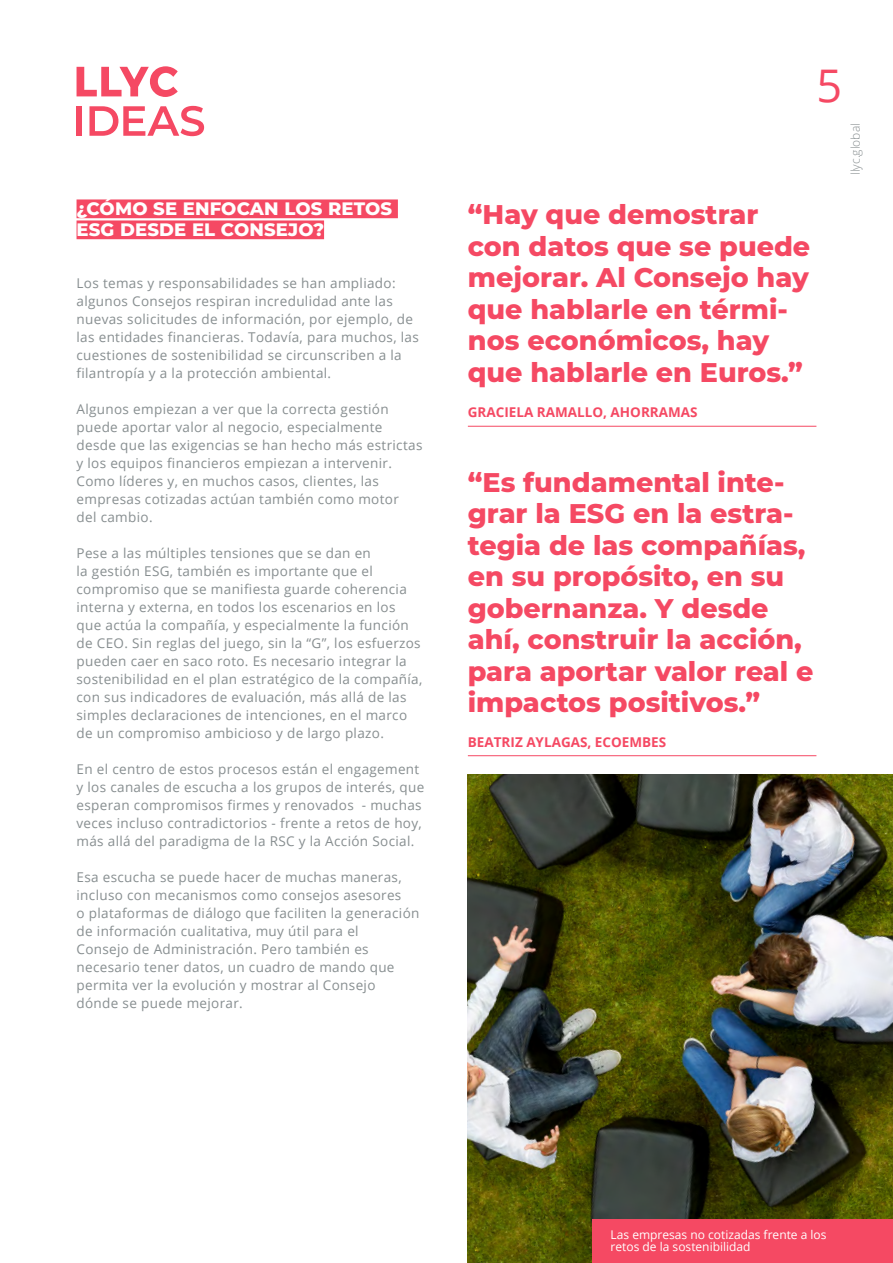
<style>
.page{position:relative;width:893px;height:1263px;background:#fff}
.page>*{position:absolute;margin:0;border:0;box-sizing:border-box;transform-origin:0 0}
.t1{font:45px "Open Sans";color:#f54963}
.t2{font:800 27px/31.5px "Montserrat";color:#f54963}
.t3{font:800 18px/21px "Montserrat";letter-spacing:.01em;color:#fff}
.t4{font:13.5px/18px "Open Sans";letter-spacing:.025em;color:#878e90}
.t5{font:700 13.5px "Open Sans";color:#f54963}
.t6{font:12px/12px "Open Sans";color:#fff}
.t7{font:300 12px "Open Sans";color:#878e90}
</style>
<div class="page">
<img style="left:468px;top:774px;width:425px;height:489px">
<div style="left:77px;top:106px;width:5px;height:30px;background:#f54963"></div>
<svg style="left:89px;top:106px;width:115px;height:30px"></svg>
<svg style="left:77px;top:66px;width:101px;height:31px"></svg>
<div style="left:77px;top:199px;width:321px;height:19px;background:#f54963"></div>
<div style="left:77px;top:220px;width:247px;height:19px;background:#f54963"></div>
<div style="left:592px;top:1219px;width:301px;height:44px;background:#f54963"></div>
<hr style="left:468px;top:426px;width:348px;height:1px;background:#f54963">
<hr style="left:468px;top:755px;width:348px;height:1px;background:#f54963">
<h3 class="t3" style="left:77px;top:198px;width:317px">¿CÓMO SE ENFOCAN LOS RETOS<br>ESG DESDE EL CONSEJO?</h3>
<p class="t4" style="left:77px;top:274px;width:344px">Los temas y responsabilidades se han ampliado: algunos Consejos respiran incredulidad ante las nuevas solicitudes de información, por ejemplo, de las entidades financieras. Todavía, para muchos, las cuestiones de sostenibilidad se circunscriben a la filantropía y a la protección ambiental.</p>
<p class="t4" style="left:77px;top:400px;width:347px">Algunos empiezan a ver que la correcta gestión puede aportar valor al negocio, especialmente desde que las exigencias se han hecho más estrictas y los equipos financieros empiezan a intervenir.<br>Como líderes y, en muchos casos, clientes, las empresas cotizadas actúan también como motor<br>del cambio.</p>
<p class="t4" style="left:77px;top:544px;width:347px">Pese a las múltiples tensiones que se dan en<br>la gestión ESG, también es importante que el compromiso que se manifiesta guarde coherencia interna y externa, en todos los escenarios en los que actúa la compañía, y especialmente la función de CEO. Sin reglas del juego, sin la “G”, los esfuerzos pueden caer en saco roto. Es necesario integrar la sostenibilidad en el plan estratégico de la compañía, con sus indicadores de evaluación, más allá de las simples declaraciones de intenciones, en el marco de un compromiso ambicioso y de largo plazo.</p>
<p class="t4" style="left:77px;top:760px;width:349px">En el centro de estos procesos están el engagement y los canales de escucha a los grupos de interés, que esperan compromisos firmes y renovados - muchas veces incluso contradictorios - frente a retos de hoy, más allá del paradigma de la RSC y la Acción Social.</p>
<p class="t4" style="left:77px;top:868px;width:344px">Esa escucha se puede hacer de muchas maneras, incluso con mecanismos como consejos asesores<br>o plataformas de diálogo que faciliten la generación de información cualitativa, muy útil para el<br>Consejo de Administración. Pero también es necesario tener datos, un cuadro de mando que permita ver la evolución y mostrar al Consejo dónde se puede mejorar.</p>
<h1 class="t1" style="left:816px;top:55px;width:27px">5</h1>
<p class="t7" style="left:847px;top:175px;width:53px;rotate:-90deg">llyc.global</p>
<h2 class="t2" style="left:468px;top:197px;width:344px">“Hay que demostrar con datos que se puede mejorar. Al Consejo hay que hablarle en térmi&shy;nos económicos, hay que hablarle en Euros.”</h2>
<p class="t5" style="left:468px;top:402px;width:231px">GRACIELA RAMALLO, AHORRAMAS</p>
<h2 class="t2" style="left:468px;top:465px;width:347px">“Es fundamental inte&shy;grar la ESG en la estra&shy;tegia de las compañías, en su propósito, en su gobernanza. Y desde ahí, construir la acción, para aportar valor real e impactos positivos.”</h2>
<p class="t5" style="left:468px;top:733px;width:200px">BEATRIZ AYLAGAS, ECOEMBES</p>
<p class="t6" style="left:611px;top:1229px;width:217px">Las empresas no cotizadas frente a los retos de la sostenibilidad</p>
</div>
